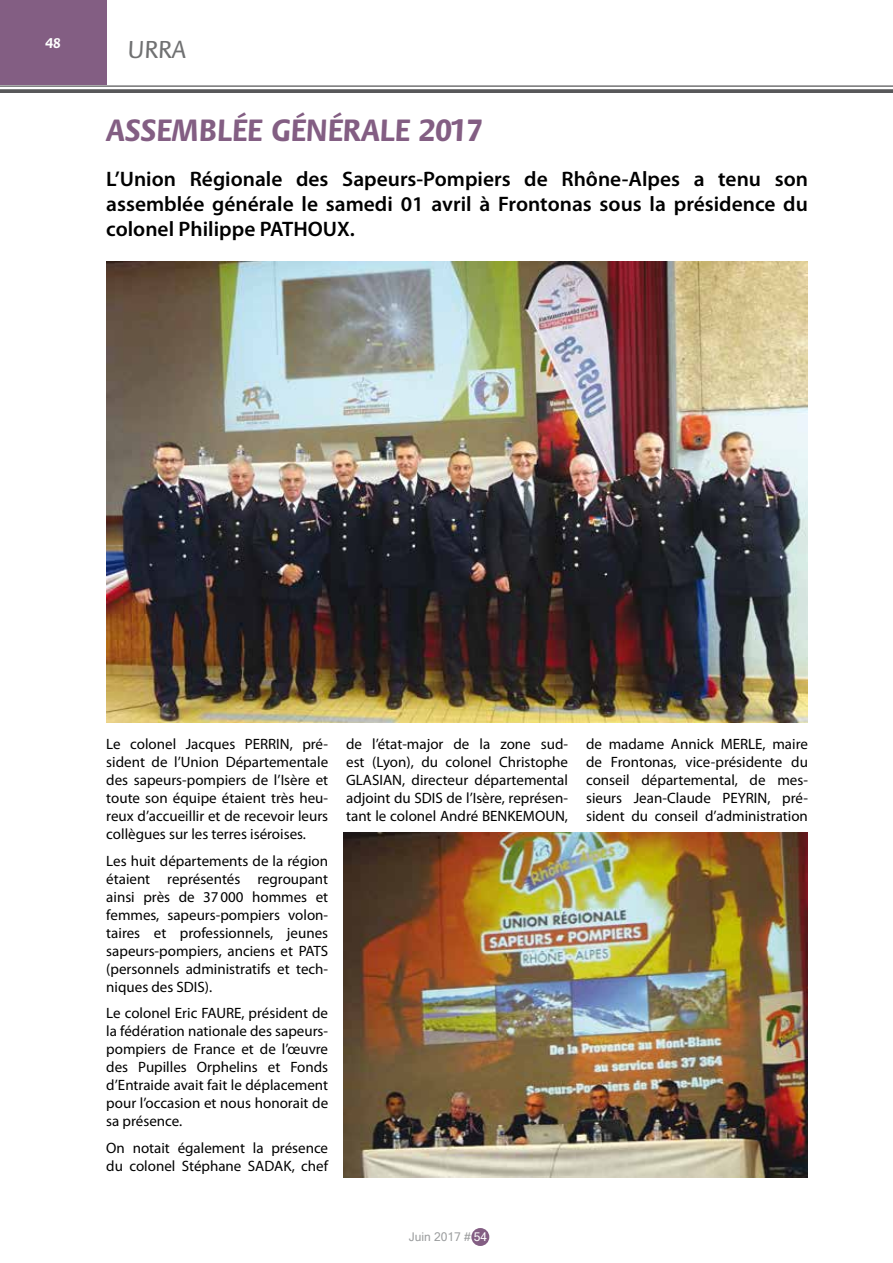
<style>
.page{position:relative;width:893px;height:1263px;background:#fff}
.page>*{position:absolute;margin:0;border:0;box-sizing:border-box;transform-origin:0 0}
.t1{font:700 33px "Flora Std";color:#835e83}
.t2{font:500 27px "Flora Std";color:#707172}
.t3{font:600 21px/25.2px "Myriad Pro";color:#000;text-align:justify}
.t4{font:15px/18px "Myriad Pro";color:#000;text-align:justify}
.t5{font:700 15px "Flora Std";color:#fff}
.t6{font:12px "Microsoft Sans Serif";color:#9c9e9f}
.s1{color:#fff}
</style>
<div class="page">
<div style="left:0;top:0;width:106px;height:85px;background:#835e83"></div>
<div style="left:471px;top:1228px;width:18px;height:18px;background:#835e83;border-radius:50%"></div>
<hr style="left:0;top:85px;width:893px;height:2px;background:#58585a">
<svg style="left:0;top:89px;width:893px;height:4px;background:#626263"></svg>
<img style="left:106px;top:261px;width:702px;height:461px">
<img style="left:343px;top:832px;width:465px;height:346px">
<p class="t5" style="left:46px;top:35px;width:16px">48</p>
<h2 class="t2" style="left:128px;top:35px;width:61px">URRA</h2>
<h1 class="t1" style="left:106px;top:113px;width:378px">ASSEMBLÉE GÉNÉRALE 2017</h1>
<h3 class="t3" style="left:106px;top:166px;width:703px">L’Union Régionale des Sapeurs-Pompiers de Rhône-Alpes a tenu son assemblée générale le samedi 01 avril à Frontonas sous la présidence du colonel Philippe PATHOUX.</h3>
<p class="t4" style="left:106px;top:735px;width:223px">Le colonel Jacques PERRIN, pré&shy;sident de l’Union Départementale des sapeurs-pompiers de l’Isère et toute son équipe étaient très heu&shy;reux d’accueillir et de recevoir leurs collègues sur les terres iséroises.</p>
<p class="t4" style="left:106px;top:851px;width:223px">Les huit départements de la région étaient représentés regroupant ainsi près de 37000 hommes et femmes, sapeurs-pompiers volon&shy;taires et professionnels, jeunes sapeurs-pompiers, anciens et PATS (personnels administratifs et tech&shy;niques des SDIS).</p>
<p class="t4" style="left:106px;top:1004px;width:223px">Le colonel Eric FAURE, président de la fédération nationale des sapeurs&shy;pompiers de France et de l’œuvre des Pupilles Orphelins et Fonds d’Entraide avait fait le déplacement pour l’occasion et nous honorait de sa présence.</p>
<p class="t4" style="left:106px;top:1138px;width:223px">On notait également la présence du colonel Stéphane SADAK, chef</p>
<p class="t4" style="left:346px;top:735px;width:223px">de l’état-major de la zone sud&shy;est (Lyon), du colonel Christophe GLASIAN, directeur départemental adjoint du SDIS de l’Isère, représen&shy;tant le colonel André BENKEMOUN,</p>
<p class="t4" style="left:586px;top:735px;width:223px">de madame Annick MERLE, maire de Frontonas, vice-présidente du conseil départemental, de mes&shy;sieurs Jean-Claude PEYRIN, pré&shy;sident du conseil d’administration</p>
<p class="t6" style="left:409px;top:1229px;width:80px">Juin 2017 # <span class="s1">54</span></p>
</div>
